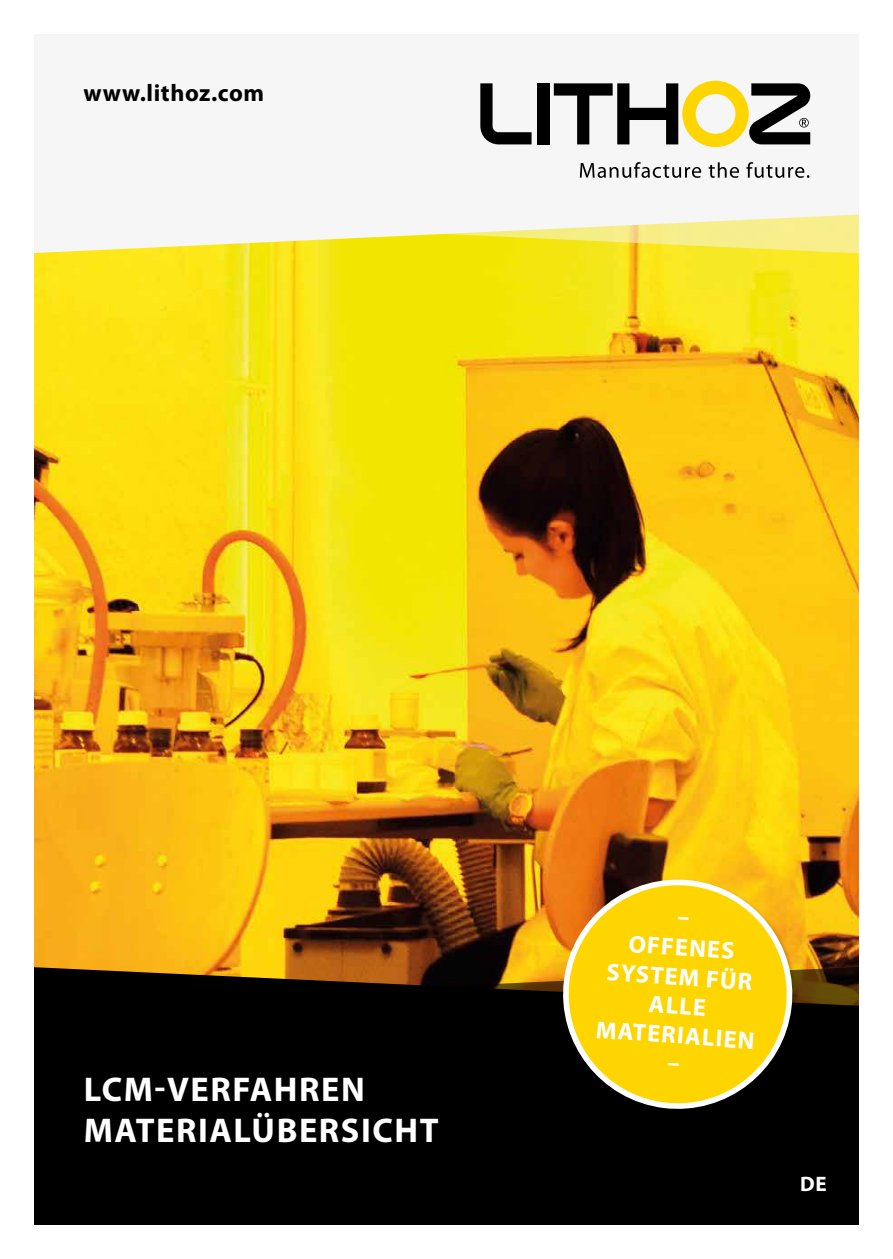
<style>
.page{position:relative;width:893px;height:1259px;background:#fff}
.page>*{position:absolute;margin:0;border:0;box-sizing:border-box;transform-origin:0 0}
.t1{font:700 34.5px/41.4px "Myriad Pro";letter-spacing:.045em;color:#fff}
.t2{font:700 24.3px/29.4px "Myriad Pro";color:#fff;text-align:center}
.t3{font:700 24px "Myriad Pro";letter-spacing:.025em;color:#000}
.t4{font:700 21px "Myriad Pro";color:#fff}
</style>
<div class="page">
<img style="left:34px;top:255px;width:825px;height:710px">
<svg style="left:34px;top:34px;width:825px;height:219px;fill:#f6f6f6"></svg>
<div style="left:34px;top:967px;width:825px;height:258px;background:#000"></div>
<svg style="left:480px;top:83px;width:52px;height:61px"></svg>
<div style="left:537px;top:83px;width:12px;height:61px;background:#000"></div>
<svg style="left:554px;top:81px;width:256px;height:66px"></svg>
<svg style="left:580px;top:162px;width:121px;height:16px"></svg>
<svg style="left:709px;top:162px;width:30px;height:16px"></svg>
<svg style="left:746px;top:162px;width:63px;height:16px"></svg>
<svg style="left:553px;top:869px;width:249px;height:243px;background:#d2ab13"></svg>
<p class="t3" style="left:83px;top:79px;width:182px">www.lithoz.com</p>
<h1 class="t1" style="left:84px;top:1069px;width:356px">LCM-VERFAHREN<br>MATERIALÜBERSICHT</h1>
<p class="t2" style="left:605px;top:898px;width:160px;rotate:4deg">–<br>OFFENES<br>SYSTEM FÜR<br>ALLE<br>MATERIALIEN –</p>
<p class="t4" style="left:800px;top:1172px;width:28px">DE</p>
</div>
